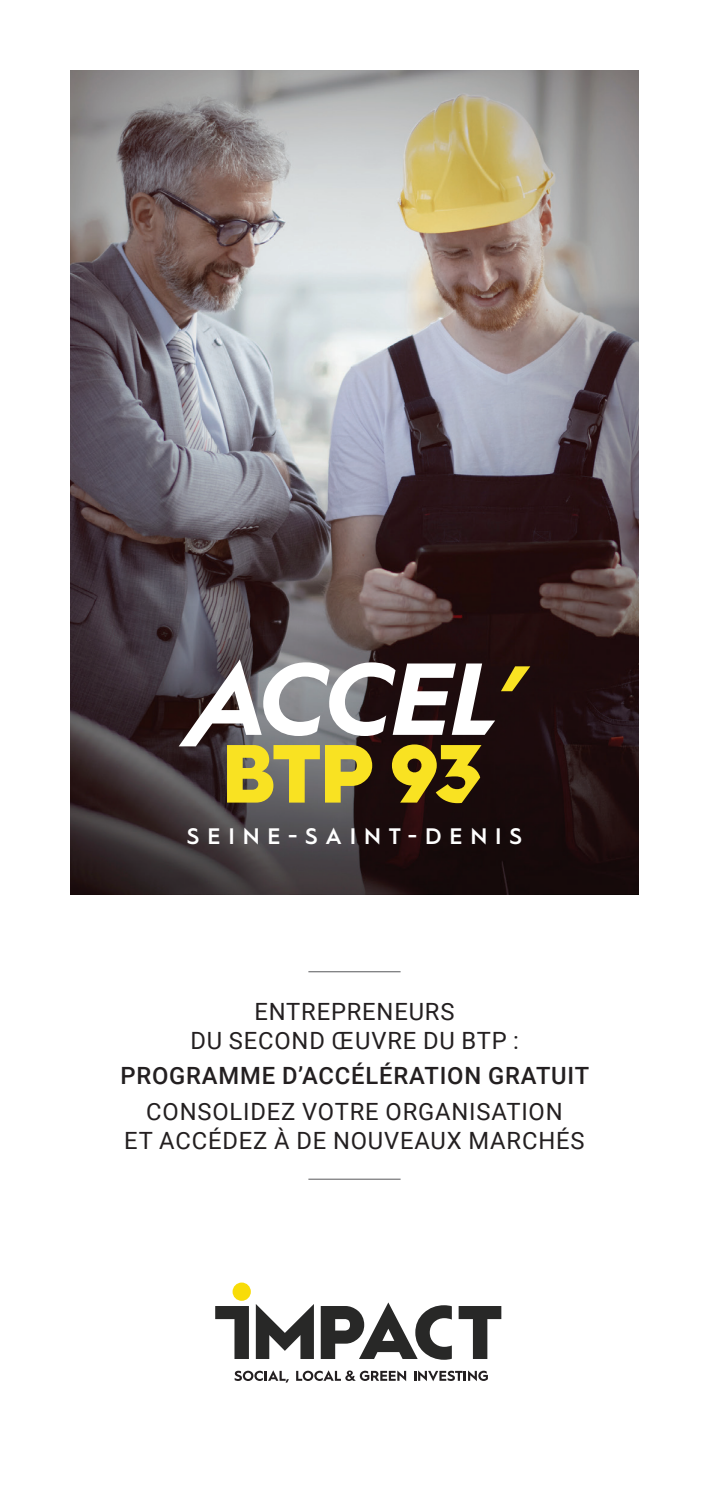
<style>
.page{position:relative;width:709px;height:1489px;background:#fff}
.page>*{position:absolute;margin:0;border:0;box-sizing:border-box;transform-origin:0 0}
.t1{font:23.75px/28.8px "Roboto";letter-spacing:.035em;color:#231f20;text-align:center}
.t2{font:500 23.75px "Roboto";letter-spacing:.035em;color:#231f20}
.t3{font:600 22.5px "Hurme Geometric Sans 1";letter-spacing:.35em;color:#fff}
</style>
<div class="page">
<img style="left:71px;top:71px;width:567px;height:823px">
<svg style="left:256px;top:1304px;width:58px;height:54px"></svg>
<svg style="left:458px;top:1306px;width:43px;height:52px"></svg>
<svg style="left:321px;top:1302px;width:131px;height:57px"></svg>
<svg style="left:215px;top:1306px;width:34px;height:52px"></svg>
<div style="left:232px;top:1282px;width:19px;height:18px;background:#f8dc08;border-radius:50%"></div>
<svg style="left:235px;top:1370px;width:54px;height:12px"></svg>
<svg style="left:296px;top:1370px;width:110px;height:10px"></svg>
<svg style="left:414px;top:1370px;width:74px;height:11px"></svg>
<svg style="left:501px;top:666px;width:29px;height:25px"></svg>
<svg style="left:179px;top:659px;width:316px;height:144px"></svg>
<hr style="left:308px;top:971px;width:92px;height:1px;background:#57585a">
<hr style="left:308px;top:1178px;width:92px;height:1px;background:#57585a">
<p class="t3" style="left:187px;top:820px;width:337px">SEINE-SAINT-DENIS</p>
<p class="t1" style="left:190px;top:996px;width:330px">ENTREPRENEURS<br>DU SECOND ŒUVRE DU BTP :</p>
<p class="t2" style="left:120px;top:1059px;width:470px">PROGRAMME D’ACCÉLÉRATION GRATUIT</p>
<p class="t1" style="left:124px;top:1096px;width:462px">CONSOLIDEZ VOTRE ORGANISATION<br>ET ACCÉDEZ À DE NOUVEAUX MARCHÉS</p>
</div>
